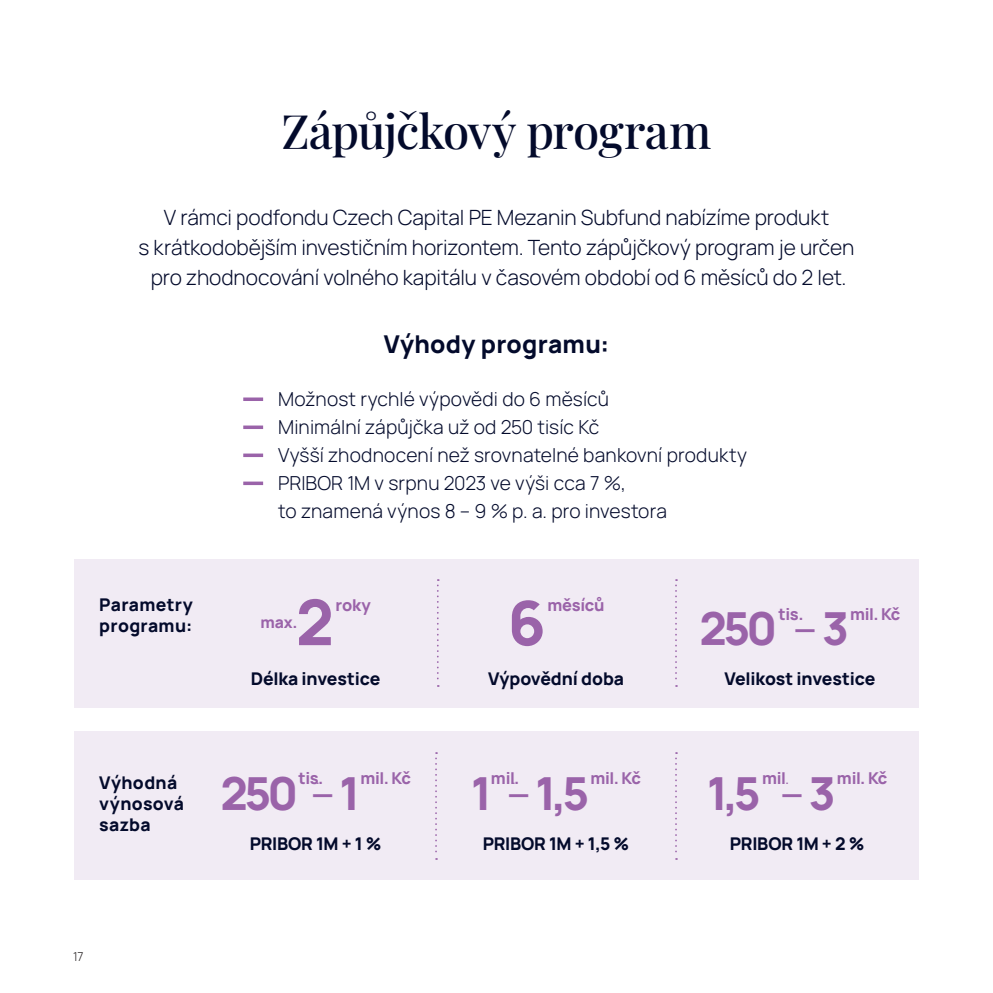
<style>
.page{position:relative;width:993px;height:993px;background:#fff}
.page>*{position:absolute;margin:0;border:0;box-sizing:border-box;transform-origin:0 0}
.t1{font:800 63px "Manrope";color:#9a63a9}
.t2{font:800 61.25px "Manrope";color:#9a63a9}
.t3{font:500 47.25px "Playfair Display";letter-spacing:-.02em;color:#030a2b}
.t4{font:800 45.5px "Manrope";letter-spacing:-.08em;color:#9a63a9}
.t5{font:800 24.5px "Manrope";letter-spacing:.01em;color:#030a2b}
.t6{font:300 21px/29.8px "Manrope";letter-spacing:-.005em;color:#030a2b;text-align:center}
.t7{font:300 19.25px/28px "Manrope";letter-spacing:.005em;color:#030a2b}
.t8{font:800 17.5px "Manrope";letter-spacing:-.005em;color:#030a2b}
.t9{font:800 17.5px/21px "Manrope";letter-spacing:.02em;color:#030a2b}
.t10{font:800 16.28px "Manrope";letter-spacing:-.025em;color:#9a63a9}
.t11{font:800 15.75px "Manrope";color:#9a63a9}
.t12{font:300 12.25px "Manrope";color:#231f20}
.s1{font-weight:400}
</style>
<div class="page">
<div style="left:74px;top:558px;width:844px;height:149px;background:#f1ebf4"></div>
<div style="left:74px;top:730px;width:844px;height:149px;background:#f1ebf4"></div>
<svg style="left:243px;top:397px;width:20px;height:4px"></svg>
<svg style="left:243px;top:425px;width:20px;height:4px"></svg>
<svg style="left:243px;top:453px;width:20px;height:4px"></svg>
<svg style="left:243px;top:481px;width:20px;height:4px"></svg>
<svg style="left:437px;top:579px;width:1px;height:107px"></svg>
<svg style="left:435px;top:752px;width:2px;height:107px"></svg>
<svg style="left:675px;top:752px;width:1px;height:107px"></svg>
<svg style="left:675px;top:579px;width:1px;height:107px"></svg>
<h3 class="t3" style="left:281px;top:94px;width:431px">Zápůjčkový program</h3>
<p class="t6" style="left:138px;top:202px;width:717px">V rámci podfondu Czech Capital PE Mezanin Subfund nabízíme produkt<br>s krátkodobějším investičním horizontem. Tento zápůjčkový program je určen pro zhodnocování volného kapitálu v časovém období od 6 měsíců do 2 let.</p>
<p class="t9" style="left:99px;top:592px;width:95px">Parametry programu:</p>
<p class="t5" style="left:383px;top:323px;width:227px">Výhody programu:</p>
<p class="t7" style="left:278px;top:384px;width:470px">Možnost rychlé výpovědi do 6 měsíců<br>Minimální zápůjčka už od 250 tisíc Kč<br>Vyšší zhodnocení než srovnatelné bankovní produkty PRIBOR 1M v srpnu 2023 ve výši cca 7 %,<br>to znamená výnos 8 – 9 % p. a. pro investora</p>
<h1 class="t1" style="left:296px;top:567px;width:40px">2</h1>
<p class="t10" style="left:335px;top:591px;width:37px">roky</p>
<h2 class="t2" style="left:507px;top:570px;width:40px">6</h2>
<p class="t10" style="left:547px;top:591px;width:58px">měsíců</p>
<p class="t11" style="left:260px;top:608px;width:38px">max.</p>
<p class="t10" style="left:778px;top:600px;width:27px">tis.</p>
<p class="t10" style="left:849px;top:600px;width:52px">mil. Kč</p>
<h3 class="t4" style="left:699px;top:589px;width:151px">250 <span class="s1">–</span> 3</h3>
<p class="t8" style="left:251px;top:663px;width:131px">Délka investice</p>
<p class="t8" style="left:488px;top:663px;width:137px">Výpovědní doba</p>
<p class="t8" style="left:724px;top:663px;width:153px">Velikost investice</p>
<p class="t9" style="left:99px;top:770px;width:86px">Výhodná výnosová sazba</p>
<p class="t10" style="left:298px;top:764px;width:27px">tis.<span class="s1">.</span></p>
<p class="t10" style="left:360px;top:764px;width:52px">mil. Kč</p>
<h3 class="t4" style="left:220px;top:753px;width:141px">250 <span class="s1">–</span> 1</h3>
<p class="t10" style="left:491px;top:764px;width:30px">mil.<span class="s1">.</span></p>
<p class="t10" style="left:590px;top:764px;width:52px">mil. Kč</p>
<h3 class="t4" style="left:707px;top:753px;width:130px">1,5 <span class="s1">–</span> 3</h3>
<p class="t10" style="left:761px;top:764px;width:29px">mil<span class="s1">.</span></p>
<p class="t10" style="left:836px;top:764px;width:52px">mil. Kč</p>
<h3 class="t4" style="left:471px;top:753px;width:119px">1 <span class="s1">–</span> 1,5</h3>
<p class="t8" style="left:249px;top:828px;width:133px">PRIBOR 1M + 1 %</p>
<p class="t8" style="left:482px;top:828px;width:148px">PRIBOR 1M + 1,5 %</p>
<p class="t8" style="left:729px;top:828px;width:136px">PRIBOR 1M + 2 %</p>
<p class="t12" style="left:73px;top:947px;width:12px">17</p>
</div>
